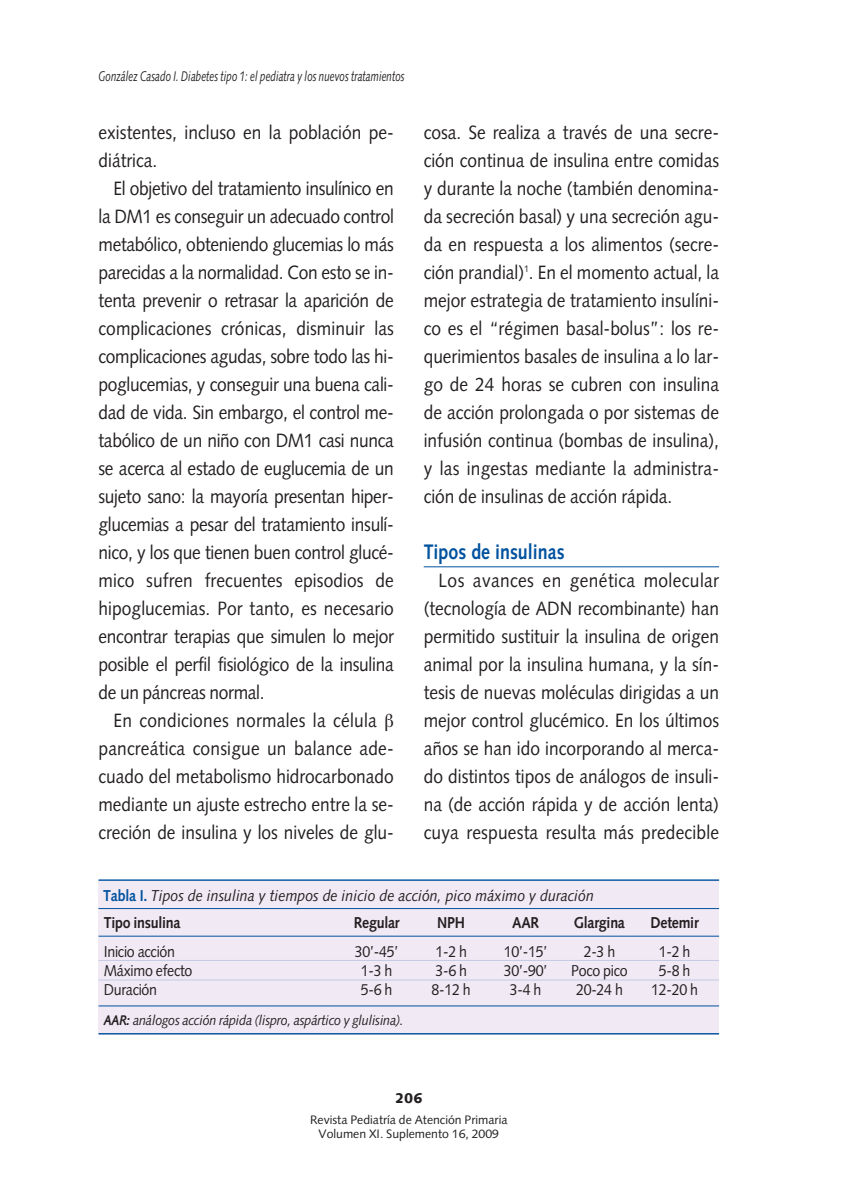
<style>
.page{position:relative;width:844px;height:1191px;background:#fff}
.page>*{position:absolute;margin:0;border:0;box-sizing:border-box;transform-origin:0 0}
.t1{font:700 21px "Syntax";color:#00529f;scale:.85 1}
.t2{font:19.25px/28px "Syntax";color:#231f20;text-align:justify;scale:.9 1}
.t3{font:15.75px "Syntax";letter-spacing:-.015em;color:#231f20;scale:.9 1}
.t4{font:italic 15.75px "Syntax";color:#231f20;scale:.9 1}
.t5{font:700 15.75px "Syntax";letter-spacing:-.015em;color:#231f20;scale:.9 1}
.t6{font:italic 14px "Syntax";color:#231f20;scale:.7 1}
.t7{font:italic 14px "Syntax";color:#231f20;scale:.9 1}
.t8{font:900 14px "Syntax";color:#231f20}
.t9{font:12.25px/14px "Syntax";color:#231f20;text-align:center}
.s1{font-weight:700;font-style:normal;color:#00529f}
.s2{font-weight:700}
</style>
<div class="page">
<hr style="left:423px;top:566px;width:296px;height:1px;background:#00529f">
<div style="left:98px;top:880px;width:621px;height:154px;background:#f1e9f4"></div>
<hr style="left:98px;top:879px;width:621px;height:2px;background:#00529f">
<hr style="left:98px;top:908px;width:621px;height:1px;background:#00529f">
<hr style="left:98px;top:1033px;width:621px;height:1px;background:#00529f">
<hr style="left:98px;top:935px;width:621px;height:1px;background:#00529f">
<hr style="left:98px;top:960px;width:621px;height:1px;background:#c4cae5">
<hr style="left:98px;top:979px;width:621px;height:1px;background:#c4cae5">
<hr style="left:98px;top:1005px;width:621px;height:1px;background:#00529f">
<p class="t6" style="left:98px;top:70px;width:438px">González Casado I. Diabetes tipo 1: el pediatra y los nuevos tratamientos</p>
<p class="t2" style="left:98px;top:120px;width:329px">existentes, incluso en la población pe&shy;diátrica.</p>
<p class="t2" style="left:98px;top:176px;width:329px;text-indent:15px">El objetivo del tratamiento insulínico en la DM1 es conseguir un adecuado control metabólico, obteniendo glucemias lo más parecidas a la normalidad. Con esto se in&shy;tenta prevenir o retrasar la aparición de complicaciones crónicas, disminuir las complicaciones agudas, sobre todo las hi&shy;poglucemias, y conseguir una buena cali&shy;dad de vida. Sin embargo, el control me&shy;tabólico de un niño con DM1 casi nunca se acerca al estado de euglucemia de un sujeto sano: la mayoría presentan hiper&shy;glucemias a pesar del tratamiento insulí&shy;nico, y los que tienen buen control glucé&shy;mico sufren frecuentes episodios de hipoglucemias. Por tanto, es necesario encontrar terapias que simulen lo mejor posible el perfil fisiológico de la insulina de un páncreas normal.</p>
<p class="t2" style="left:98px;top:708px;width:329px;text-align:center">En condiciones normales la célula pancreática consigue un balance ade&shy;cuado del metabolismo hidrocarbonado mediante un ajuste estrecho entre la se&shy;creción de insulina y los niveles de glu-</p>
<p class="t2" style="left:423px;top:120px;width:329px">cosa. Se realiza a través de una secre&shy;ción continua de insulina entre comidas y durante la noche (también denomina&shy;da secreción basal) y una secreción agu&shy;da en respuesta a los alimentos (secre&shy;ción prandial)<sup>1</sup>. En el momento actual, la mejor estrategia de tratamiento insulíni&shy;co es el “régimen basal-bolus”: los re&shy;querimientos basales de insulina a lo lar&shy;go de 24 horas se cubren con insulina de acción prolongada o por sistemas de infusión continua (bombas de insulina), y las ingestas mediante la administra&shy;ción de insulinas de acción rápida.</p>
<p class="t1" style="left:423px;top:543px;width:167px">Tipos de insulinas</p>
<p class="t2" style="left:423px;top:568px;width:329px;text-indent:15px">Los avances en genética molecular (tecnología de ADN recombinante) han permitido sustituir la insulina de origen animal por la insulina humana, y la sín&shy;tesis de nuevas moléculas dirigidas a un mejor control glucémico. En los últimos años se han ido incorporando al merca&shy;do distintos tipos de análogos de insuli&shy;na (de acción rápida y de acción lenta) cuya respuesta resulta más predecible</p>
<p class="t4" style="left:103px;top:889px;width:546px"><span class="s1">Tabla I.</span> Tipos de insulina y tiempos de inicio de acción, pico máximo y duración</p>
<p class="t5" style="left:104px;top:916px;width:87px">Tipo insulina</p>
<p class="t5" style="left:354px;top:916px;width:52px">Regular</p>
<p class="t5" style="left:437px;top:916px;width:32px">NPH</p>
<p class="t5" style="left:512px;top:916px;width:32px">AAR</p>
<p class="t5" style="left:573px;top:916px;width:58px">Glargina</p>
<p class="t5" style="left:650px;top:916px;width:55px">Detemir</p>
<p class="t3" style="left:104px;top:945px;width:81px">Inicio acción</p>
<p class="t3" style="left:355px;top:945px;width:50px">30’-45’</p>
<p class="t3" style="left:435px;top:945px;width:37px">1-2 h</p>
<p class="t3" style="left:504px;top:945px;width:50px">10’-15’</p>
<p class="t3" style="left:583px;top:945px;width:37px">2-3 h</p>
<p class="t3" style="left:658px;top:945px;width:37px">1-2 h</p>
<p class="t3" style="left:104px;top:964px;width:100px">Máximo efecto</p>
<p class="t3" style="left:361px;top:964px;width:37px">1-3 h</p>
<p class="t3" style="left:435px;top:964px;width:37px">3-6 h</p>
<p class="t3" style="left:504px;top:964px;width:50px">30’-90’</p>
<p class="t3" style="left:571px;top:964px;width:64px">Poco pico</p>
<p class="t3" style="left:658px;top:964px;width:37px">5-8 h</p>
<p class="t3" style="left:104px;top:983px;width:61px">Duración</p>
<p class="t3" style="left:361px;top:983px;width:37px">5-6 h</p>
<p class="t3" style="left:431px;top:983px;width:45px">8-12 h</p>
<p class="t3" style="left:509px;top:983px;width:37px">3-4 h</p>
<p class="t3" style="left:576px;top:983px;width:54px">20-24 h</p>
<p class="t3" style="left:651px;top:983px;width:54px">12-20 h</p>
<p class="t7" style="left:104px;top:1014px;width:335px"><span class="s2">AAR:</span> análogos acción rápida (lispro, aspártico y glulisina).</p>
<p class="t8" style="left:395px;top:1092px;width:29px">206</p>
<p class="t9" style="left:310px;top:1113px;width:199px">Revista Pediatría de Atención Primaria<br>Volumen XI. Suplemento 16, 2009</p>
</div>
